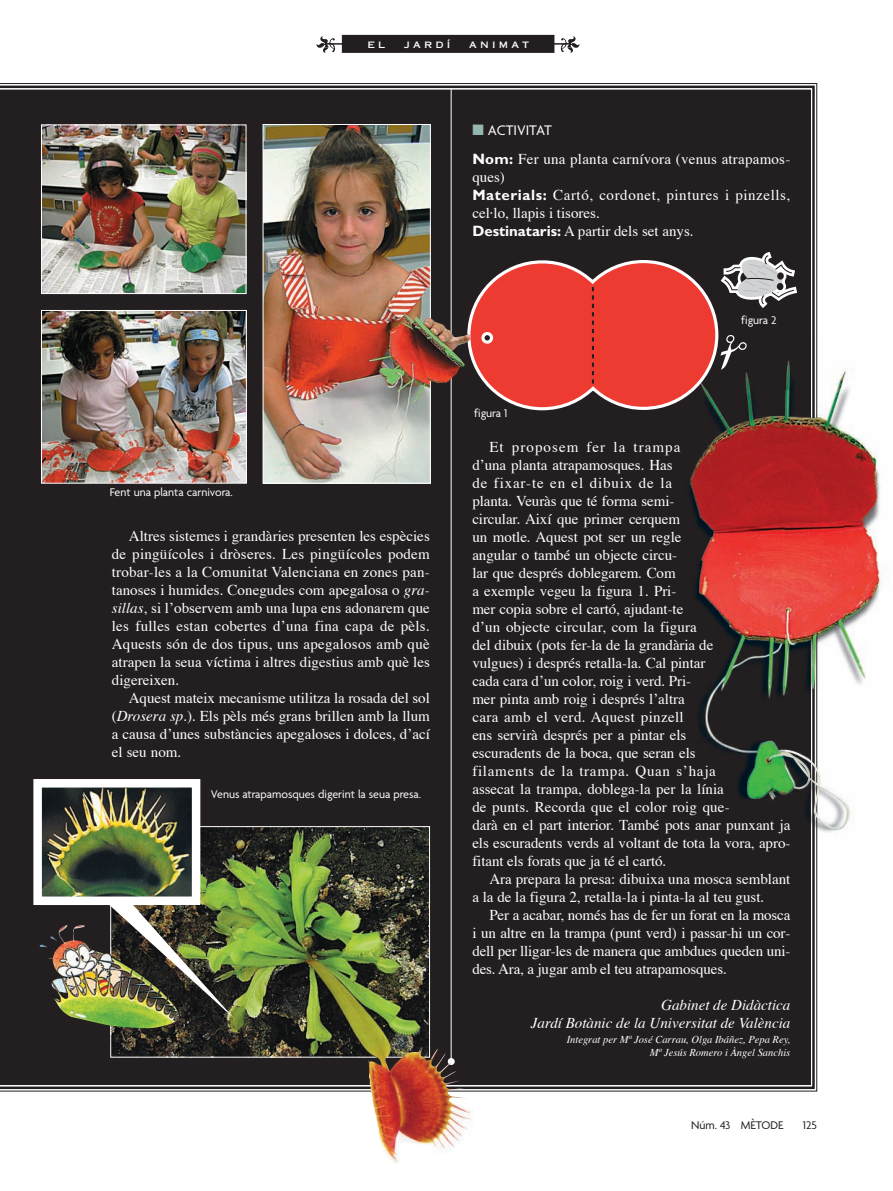
<style>
.page{position:relative;width:893px;height:1191px;background:#fff}
.page>*{position:absolute;margin:0;border:0;box-sizing:border-box;transform-origin:0 0}
.t1{font:15px/18px "Times";letter-spacing:-.005em;color:#fff;text-align:justify}
.t2{font:15px/18px "Times";letter-spacing:.015em;color:#fff}
.t3{font:italic 15px/18px "Times";color:#fff;text-align:right}
.t4{font:15px "Agenda";color:#fff}
.t5{font:12px "Agenda";color:#fff}
.t6{font:12px "Agenda";color:#231f20}
.t7{font:italic 10.5px/12.6px "Times";color:#fff;text-align:right}
.t8{font:10.5px "Copperplate Thirty One AB";letter-spacing:.31em;color:#fff}
.s1{color:#94b8af}
.s2{font-family:"Gill Sans";font-weight:700}
.s3{font-style:italic}
</style>
<div class="page">
<img style="left:817px;top:334px;width:70px;height:508px">
<div style="left:0;top:90px;width:811px;height:995px;background:#231f20"></div>
<img style="left:661px;top:352px;width:148px;height:490px">
<hr style="left:326px;top:43px;width:245px;height:2px;background:#231f20">
<div style="left:342px;top:35px;width:212px;height:18px;background:#231f20"></div>
<svg style="left:316px;top:36px;width:19px;height:17px"></svg>
<svg style="left:561px;top:36px;width:18px;height:17px"></svg>
<hr style="left:451px;top:89px;width:1px;height:975px;background:#fff">
<img style="left:112px;top:828px;width:316px;height:227px">
<img style="left:43px;top:789px;width:147px;height:106px">
<div style="left:33px;top:779px;width:167px;height:126px;border:9px solid #fff"></div>
<img style="left:785px;top:390px;width:59px;height:440px">
<img style="left:108px;top:903px;width:126px;height:115px">
<img style="left:43px;top:312px;width:202px;height:169px">
<div style="left:41px;top:310px;width:206px;height:173px;border:1px solid #fff"></div>
<img style="left:43px;top:127px;width:201px;height:165px">
<div style="left:41px;top:125px;width:205px;height:169px;border:1px solid #fff"></div>
<img style="left:265px;top:126px;width:164px;height:355px">
<div style="left:263px;top:124px;width:168px;height:359px;border:1px solid #fff"></div>
<img style="left:412px;top:311px;width:52px;height:72px">
<img style="left:40px;top:924px;width:141px;height:104px">
<img style="left:302px;top:960px;width:171px;height:203px">
<svg style="left:464px;top:220px;width:336px;height:193px"></svg>
<p class="t8" style="left:367px;top:38px;width:19px">E L</p>
<p class="t8" style="left:404px;top:38px;width:48px">JARDÍ</p>
<p class="t8" style="left:469px;top:38px;width:62px">ANIMAT</p>
<p class="t4" style="left:472px;top:124px;width:81px"><span class="s1">■</span> ACTIVITAT</p>
<p class="t2" style="left:472px;top:151px;width:320px"><span class="s2">Nom:</span> Fer una planta carnívora (venus atrapamos&shy;ques)<br><span class="s2">Materials:</span> Cartó, cordonet, pintures i pinzells, cel·lo, llapis i tisores.<br><span class="s2">Destinataris:</span> A partir dels set anys.</p>
<p class="t5" style="left:110px;top:488px;width:125px">Fent una planta carnivora.</p>
<p class="t1" style="left:112px;top:528px;width:320px;text-indent:17px">Altres sistemes i grandàries presenten les espècies de pingüícoles i dròseres. Les pingüícoles podem trobar-les a la Comunitat Valenciana en zones pan&shy;tanoses i humides. Conegudes com apegalosa o <span class="s3">gra&shy;sillas</span>, si l’observem amb una lupa ens adonarem que les fulles estan cobertes d’una fina capa de pèls.<br>Aquests són de dos tipus, uns apegalosos amb què atrapen la seua víctima i altres digestius amb què les digereixen.</p>
<p class="t1" style="left:112px;top:690px;width:320px;text-indent:17px">Aquest mateix mecanisme utilitza la rosada del sol (<span class="s3">Drosera sp.</span>). Els pèls més grans brillen amb la llum a causa d’unes substàncies apegaloses i dolces, d’ací el seu nom.</p>
<p class="t5" style="left:211px;top:789px;width:212px">Venus atrapamosques digerint la seua presa.</p>
<p class="t5" style="left:474px;top:408px;width:35px">figura 1</p>
<p class="t5" style="left:741px;top:315px;width:37px">figura 2</p>
<p class="t1" style="left:472px;top:439px;width:320px;text-align:left;text-indent:17px">Et proposem fer la trampa<br>d’una planta atrapamosques. Has<br>de fixar-te en el dibuix de la<br>planta. Veuràs que té forma semi-<br>circular. Així que primer cerquem<br>un motle. Aquest pot ser un regle<br>angular o també un objecte circu-<br>lar que després doblegarem. Com<br>a exemple vegeu la figura 1. Pri-<br>mer copia sobre el cartó, ajudant-te<br>d’un objecte circular, com la figura<br>del dibuix (pots fer-la de la grandària de<br>vulgues) i després retalla-la. Cal pintar<br>cada cara d’un color, roig i verd. Pri-<br>mer pinta amb roig i després l’altra<br>cara amb el verd. Aquest pinzell<br>ens servirà després per a pintar els<br>escuradents de la boca, que seran els<br>filaments de la trampa. Quan s’haja<br>assecat la trampa, doblega-la per la línia<br>de punts. Recorda que el color roig que-<br>darà en el part interior. També pots anar punxant ja els escuradents verds al voltant de tota la vora, apro&shy;fitant els forats que ja té el cartó.</p>
<p class="t1" style="left:472px;top:871px;width:320px;text-indent:17px">Ara prepara la presa: dibuixa una mosca semblant a la de la figura 2, retalla-la i pinta-la al teu gust.</p>
<p class="t1" style="left:472px;top:907px;width:320px;text-indent:17px">Per a acabar, només has de fer un forat en la mosca i un altre en la trampa (punt verd) i passar-hi un cor&shy;dell per lligar-les de manera que ambdues queden uni&shy;des. Ara, a jugar amb el teu atrapamosques.</p>
<p class="t3" style="left:531px;top:997px;width:261px">Gabinet de Didàctica<br>Jardí Botànic de la Universitat de València</p>
<p class="t7" style="left:567px;top:1034px;width:225px">Integrat per Mª José Carrau, Olga Ibáñez, Pepa Rey,<br>Mª Jesús Romero i Àngel Sanchis</p>
<p class="t6" style="left:691px;top:1120px;width:94px">Núm. 43 MÈTODE</p>
<p class="t6" style="left:803px;top:1120px;width:16px">125</p>
</div>
